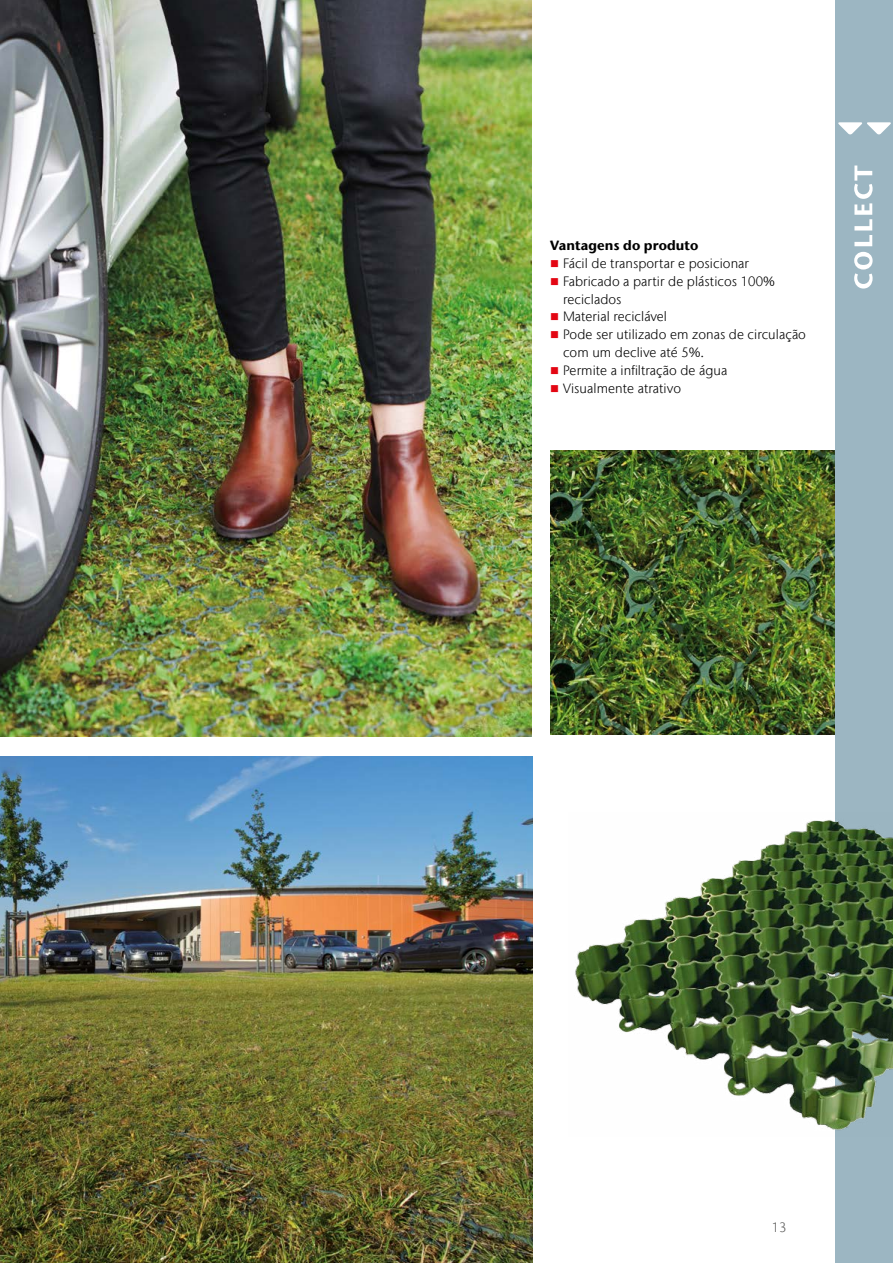
<style>
.page{position:relative;width:893px;height:1263px;background:#fff}
.page>*{position:absolute;margin:0;border:0;box-sizing:border-box;transform-origin:0 0}
.t1{font:300 13.5px/17.9px "Stone Sans IIITC Com";letter-spacing:.005em;color:#000}
.t2{font:700 13.5px "Stone Sans IIITC Com";letter-spacing:.005em;color:#000}
.t3{font:300 13.5px "Stone Sans IIITC Com";color:#575756}
.s1{color:#e30613}
</style>
<div class="page">
<img style="left:0;top:0;width:532px;height:736px">
<img style="left:0;top:757px;width:533px;height:506px">
<img style="left:550px;top:451px;width:285px;height:283px">
<div style="left:835px;top:0;width:58px;height:1263px;background:#9cb6c2"></div>
<img style="left:575px;top:820px;width:318px;height:310px">
<svg style="left:838px;top:122px;width:53px;height:13px"></svg>
<svg style="left:854px;top:165px;width:19px;height:124px"></svg>
<p class="t2" style="left:550px;top:237px;width:150px">Vantagens do produto</p>
<p class="t1" style="left:550px;top:254px;width:200px"><span class="s1">■</span> Fácil de transportar e posicionar</p>
<p class="t1" style="left:563px;top:272px;width:213px;text-indent:-13px"><span class="s1">■</span> Fabricado a partir de plásticos 100% reciclados</p>
<p class="t1" style="left:550px;top:308px;width:118px"><span class="s1">■</span> Material reciclável</p>
<p class="t1" style="left:563px;top:326px;width:244px;text-indent:-13px"><span class="s1">■</span> Pode ser utilizado em zonas de circulação com um declive até 5%.</p>
<p class="t1" style="left:550px;top:361px;width:179px"><span class="s1">■</span> Permite a infiltração de água</p>
<p class="t1" style="left:550px;top:379px;width:132px"><span class="s1">■</span> Visualmente atrativo</p>
<p class="t3" style="left:772px;top:1219px;width:16px">13</p>
</div>
